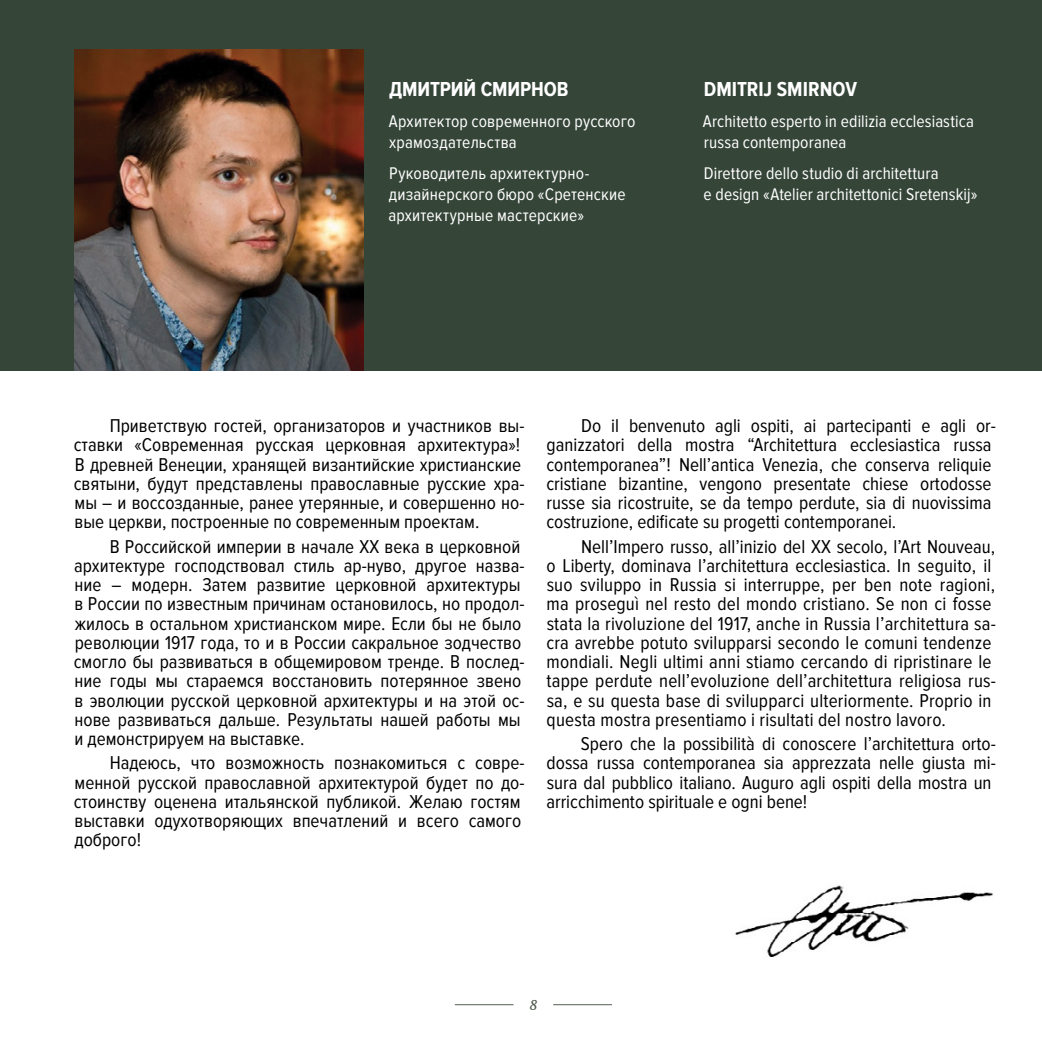
<style>
.page{position:relative;width:1042px;height:1042px;background:#fff}
.page>*{position:absolute;margin:0;border:0;box-sizing:border-box;transform-origin:0 0}
.t1{font:700 21px "Proxima Nova Cond";letter-spacing:-.005em;color:#fff}
.t2{font:19.25px/19.2px "Proxima Nova Cond";color:#000}
.t3{font:17.5px/21px "Proxima Nova Cond";letter-spacing:.005em;color:#fff}
.t4{font:italic 15.75px "Vollkorn";color:#535d52}
</style>
<div class="page">
<hr style="left:455px;top:1004px;width:58px;height:1px;background:#535d52">
<hr style="left:553px;top:1004px;width:59px;height:1px;background:#535d52">
<div style="left:0;top:0;width:1042px;height:370px;background:#354538"></div>
<img style="left:74px;top:50px;width:290px;height:320px">
<img style="left:735px;top:885px;width:258px;height:72px">
<p class="t1" style="left:389px;top:77px;width:181px">ДМИТРИЙ СМИРНОВ</p>
<p class="t3" style="left:389px;top:111px;width:248px">Архитектор современного русского храмоздательства</p>
<p class="t3" style="left:388px;top:163px;width:239px">Руководитель архитектурно&shy;дизайнерского бюро «Сретенские архитектурные мастерские»</p>
<p class="t1" style="left:704px;top:77px;width:155px">DMITRIJ SMIRNOV</p>
<p class="t3" style="left:703px;top:111px;width:273px">Architetto esperto in edilizia ecclesiastica russa contemporanea</p>
<p class="t3" style="left:703px;top:163px;width:275px">Direttore dello studio di architettura<br>e design «Atelier architettonici Sretenskij»</p>
<p class="t2" style="left:74px;top:416px;width:452px;text-indent:36px">Приветствую гостей, организаторов и участников вы&shy;ставки «Современная русская церковная архитектура»!<br>В древней Венеции, хранящей византийские христианские святыни, будут представлены православные русские хра&shy;мы – и воссозданные, ранее утерянные, и совершенно но&shy;вые церкви, построенные по современным проектам.</p>
<p class="t2" style="left:74px;top:537px;width:452px;text-indent:36px">В Российской империи в начале XX века в церковной архитектуре господствовал стиль ар-нуво, другое назва&shy;ние – модерн. Затем развитие церковной архитектуры в России по известным причинам остановилось, но продол&shy;жилось в остальном христианском мире. Если бы не было революции 1917 года, то и в России сакральное зодчество смогло бы развиваться в общемировом тренде. В послед&shy;ние годы мы стараемся восстановить потерянное звено в эволюции русской церковной архитектуры и на этой ос&shy;нове развиваться дальше. Результаты нашей работы мы и демонстрируем на выставке.</p>
<p class="t2" style="left:74px;top:754px;width:452px;text-indent:36px">Надеюсь, что возможность познакомиться с совре&shy;менной русской православной архитектурой будет по до&shy;стоинству оценена итальянской публикой. Желаю гостям выставки одухотворяющих впечатлений и всего самого доброго!</p>
<p class="t2" style="left:546px;top:416px;width:451px;text-indent:35px">Do il benvenuto agli ospiti, ai partecipanti e agli or&shy;ganizzatori della mostra “Architettura ecclesiastica russa contemporanea”! Nell’antica Venezia, che conserva reliquie cristiane bizantine, vengono presentate chiese ortodosse russe sia ricostruite, se da tempo perdute, sia di nuovissima costruzione, edificate su progetti contemporanei.</p>
<p class="t2" style="left:546px;top:537px;width:451px;text-indent:35px">Nell’Impero russo, all’inizio del XX secolo, l’Art Nouveau, o Liberty, dominava l’architettura ecclesiastica. In seguito, il suo sviluppo in Russia si interruppe, per ben note ragioni, ma proseguì nel resto del mondo cristiano. Se non ci fosse stata la rivoluzione del 1917, anche in Russia l’architettura sa&shy;cra avrebbe potuto svilupparsi secondo le comuni tendenze mondiali. Negli ultimi anni stiamo cercando di ripristinare le tappe perdute nell’evoluzione dell’architettura religiosa rus&shy;sa, e su questa base di svilupparci ulteriormente. Proprio in questa mostra presentiamo i risultati del nostro lavoro.</p>
<p class="t2" style="left:546px;top:734px;width:451px;text-indent:34px">Spero che la possibilità di conoscere l’architettura orto&shy;dossa russa contemporanea sia apprezzata nelle giusta mi&shy;sura dal pubblico italiano. Auguro agli ospiti della mostra un arricchimento spirituale e ogni bene!</p>
<p class="t4" style="left:529px;top:993px;width:10px">8</p>
</div>
